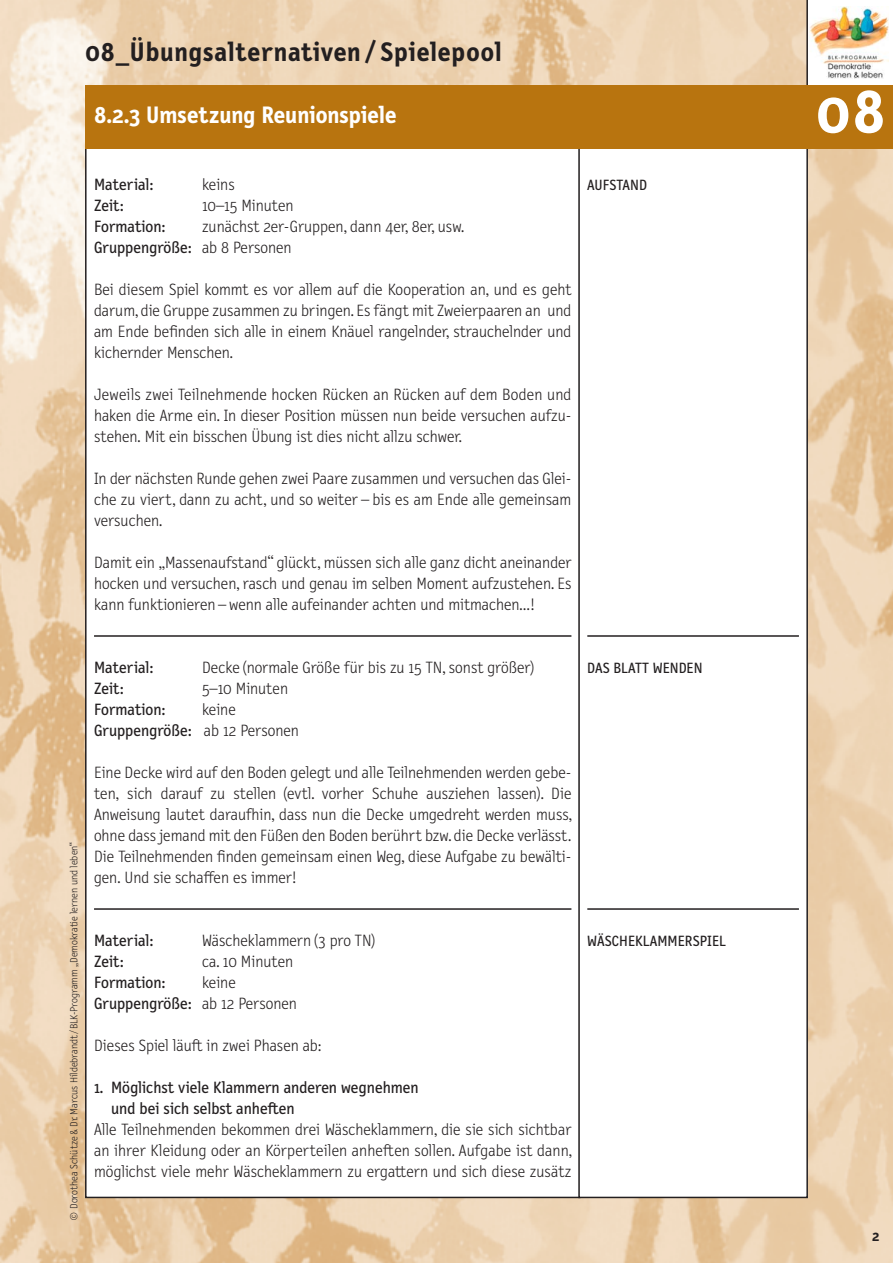
<style>
.page{position:relative;width:893px;height:1263px;background:#fff}
.page>*{position:absolute;margin:0;border:0;box-sizing:border-box;transform-origin:0 0}
.t1{font:700 63px "Letter Gothic Text";color:#fff}
.t2{font:700 27px "Letter Gothic Text";letter-spacing:.03em;color:#231f20}
.t3{font:700 24px "Letter Gothic Text";color:#fff}
.t4{font:300 16.5px/21px "Letter Gothic Text";color:#231f20;text-align:justify}
.t5{font:16.5px/21px "Letter Gothic Text";color:#231f20}
.t6{font:15px "Letter Gothic Text";color:#231f20}
.t7{font:700 15px "Letter Gothic Text";color:#231f20}
.t8{font:300 10.5px "Letter Gothic Text";color:#231f20}
.s1{font-weight:400}
</style>
<div class="page">
<img style="left:0;top:0;width:893px;height:1263px">
<div style="left:808px;top:0;width:85px;height:85px;background:#fff"></div>
<img style="left:809px;top:6px;width:80px;height:73px">
<hr style="left:806px;top:0;width:2px;height:111px;background:#231f20">
<div style="left:86px;top:141px;width:494px;height:1056px;background:#fff"></div>
<div style="left:579px;top:141px;width:228px;height:1056px;background:#fff"></div>
<div style="left:578px;top:140px;width:230px;height:1058px;border:2px solid #231f20"></div>
<div style="left:85px;top:85px;width:724px;height:64px;background:#b8740f"></div>
<div style="left:808px;top:85px;width:85px;height:64px;background:#b8740f"></div>
<hr style="left:587px;top:635px;width:212px;height:2px;background:#231f20">
<hr style="left:587px;top:908px;width:212px;height:2px;background:#231f20">
<hr style="left:94px;top:635px;width:477px;height:2px;background:#231f20">
<hr style="left:94px;top:908px;width:477px;height:2px;background:#231f20">
<h2 class="t2" style="left:85px;top:42px;width:418px">08_Übungsalternativen / Spielepool</h2>
<h3 class="t3" style="left:94px;top:106px;width:304px">8.2.3 Umsetzung Reunionspiele</h3>
<p class="t5" style="left:94px;top:175px;width:61px">Material:</p>
<p class="t4" style="left:202px;top:175px;width:34px">keins</p>
<p class="t5" style="left:94px;top:196px;width:31px">Zeit:</p>
<p class="t4" style="left:202px;top:196px;width:93px">10–15 Minuten</p>
<p class="t5" style="left:94px;top:217px;width:73px">Formation:</p>
<p class="t4" style="left:94px;top:217px;width:372px;text-indent:108px">zunächst 2er-Gruppen, dann 4er, 8er, usw.<br><span class="s1">Gruppengröße:</span> ab 8 Personen</p>
<p class="t4" style="left:94px;top:280px;width:479px">Bei diesem Spiel kommt es vor allem auf die Kooperation an, und es geht darum, die Gruppe zusammen zu bringen. Es fängt mit Zweierpaaren an und am Ende befinden sich alle in einem Knäuel rangelnder, strauchelnder und kichernder Menschen.</p>
<p class="t4" style="left:94px;top:385px;width:479px">Jeweils zwei Teilnehmende hocken Rücken an Rücken auf dem Boden und haken die Arme ein. In dieser Position müssen nun beide versuchen aufzu&shy;stehen. Mit ein bisschen Übung ist dies nicht allzu schwer.</p>
<p class="t4" style="left:94px;top:469px;width:479px">In der nächsten Runde gehen zwei Paare zusammen und versuchen das Glei - che zu viert, dann zu acht, und so weiter – bis es am Ende alle gemeinsam versuchen.</p>
<p class="t4" style="left:94px;top:553px;width:479px">Damit ein „Massenaufstand“ glückt, müssen sich alle ganz dicht aneinander hocken und versuchen, rasch und genau im selben Moment aufzustehen. Es kann funktionieren – wenn alle aufeinander achten und mitmachen…!</p>
<p class="t6" style="left:587px;top:179px;width:61px">AUFSTAND</p>
<p class="t8" style="left:70px;top:1221px;width:381px;rotate:-90deg">© Dorothea Schütze &amp; Dr. Marcus Hildebrandt / BLK-Programm „Demokratie lernen und leben“</p>
<p class="t5" style="left:94px;top:658px;width:61px">Material:</p>
<p class="t4" style="left:202px;top:658px;width:335px">Decke (normale Größe für bis zu 15 TN, sonst größer)</p>
<p class="t5" style="left:94px;top:679px;width:31px">Zeit:</p>
<p class="t4" style="left:202px;top:679px;width:88px">5–10 Minuten</p>
<p class="t5" style="left:94px;top:700px;width:73px">Formation:</p>
<p class="t4" style="left:94px;top:700px;width:206px;text-indent:108px">keine<br><span class="s1">Gruppengröße:</span> ab 12 Personen</p>
<p class="t4" style="left:94px;top:763px;width:480px">Eine Decke wird auf den Boden gelegt und alle Teilnehmenden werden gebe&shy;ten, sich darauf zu stellen (evtl. vorher Schuhe ausziehen lassen). Die Anweisung lautet daraufhin, dass nun die Decke umgedreht werden muss, ohne dass je mand mit den Füßen den Boden berührt bzw. die Decke verlässt.<br>Die Teilnehmenden finden gemeinsam einen Weg, diese Aufgabe zu bewälti&shy;gen. Und sie schaffen es immer!</p>
<p class="t5" style="left:94px;top:931px;width:61px">Material:</p>
<p class="t4" style="left:202px;top:931px;width:176px">Wäscheklammern (3 pro TN)</p>
<p class="t5" style="left:94px;top:952px;width:31px">Zeit:</p>
<p class="t4" style="left:202px;top:952px;width:93px">ca. 10 Minuten</p>
<p class="t5" style="left:94px;top:973px;width:73px">Formation:</p>
<p class="t4" style="left:94px;top:973px;width:204px;text-indent:108px">keine<br><span class="s1">Gruppengröße:</span> ab 12 Personen</p>
<p class="t4" style="left:94px;top:1036px;width:229px">Dieses Spiel läuft in zwei Phasen ab:</p>
<p class="t5" style="left:111px;top:1078px;width:309px;text-indent:-17px">1. Möglichst viele Klammern anderen wegnehmen und bei sich selbst anheften</p>
<p class="t4" style="left:94px;top:1120px;width:480px">Alle Teilnehmenden bekommen drei Wäscheklammern, die sie sich sichtbar an ihrer Kleidung oder an Körperteilen anheften sollen. Aufgabe ist dann, möglichst viele mehr Wäscheklammern zu ergattern und sich diese zusätz</p>
<p class="t6" style="left:587px;top:662px;width:117px">DAS BLATT WENDEN</p>
<p class="t6" style="left:587px;top:935px;width:140px">WÄSCHEKLAMMERSPIEL</p>
<h1 class="t1" style="left:816px;top:88px;width:71px">08</h1>
<p class="t7" style="left:872px;top:1230px;width:9px">2</p>
</div>
